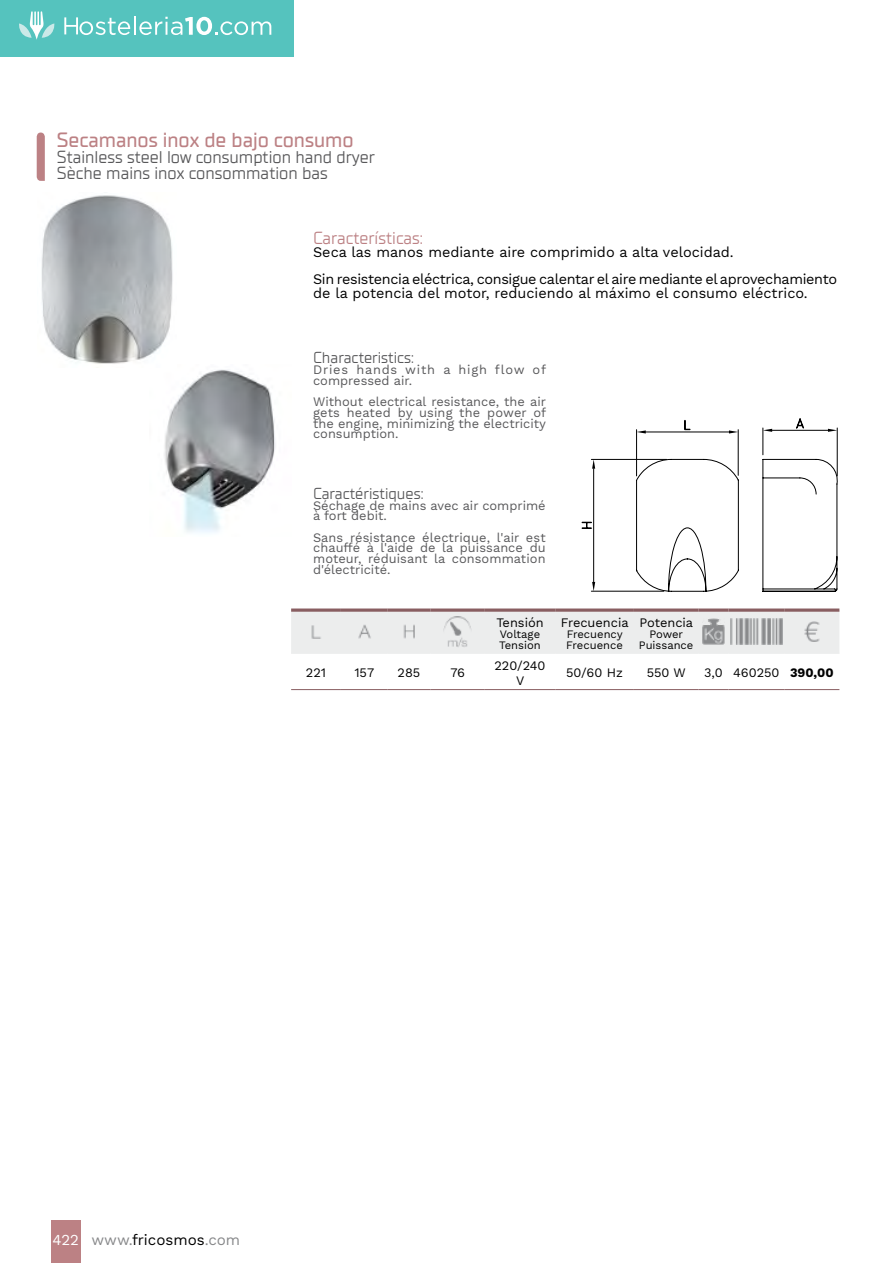
<style>
.page{position:relative;width:893px;height:1263px;background:#fff}
.page>*{position:absolute;margin:0;border:0;box-sizing:border-box;transform-origin:0 0}
.Productos_Castellano{font:500 20.7px "TT Supermolot Neue";color:#bc8184}
.Productos_Idiomas{font:17.55px "TT Supermolot Neue";color:#58585a}
.Textos_español{font:17.55px "TT Supermolot Neue";color:#bc8184}
.Textos_Ingles_France{font:15.9px "TT Supermolot Neue";color:#58585a}
.t1{font:15px "Work Sans";color:#000}
.Textos_español-2{font:14.4px/13.5px "Work Sans";letter-spacing:-.025em;color:#000}
.Textos_español-3{font:14.4px "Work Sans";color:#000}
.Textos_Ingles_France-2{font:12.75px/10.6px "Work Sans";color:#58585a;text-align:justify}
.Celdas{font:12.75px/15.3px "Work Sans";color:#000;text-align:center}
.Textos_Ingles_France-3{font:12.75px/10.6px "Work Sans";letter-spacing:.065em;color:#58585a}
.Castellano_Cabeceras{font:12.75px "Work Sans";color:#000}
.Celdas-2{font:700 12.75px "Work Sans";color:#000}
.Idiomas_Cabeceras{font:11.1px "Work Sans";color:#000}
.s1{color:#fff}
.s2{color:#87888a}
</style>
<div class="page">
<div style="left:51px;top:1220px;width:30px;height:43px;background:#bc8184"></div>
<img style="left:164px;top:369px;width:112px;height:164px">
<div style="left:291px;top:612px;width:548px;height:41px;background:#eceded"></div>
<hr style="left:291px;top:653px;width:50px;height:1px;background:#eceded">
<hr style="left:341px;top:653px;width:46px;height:1px;background:#eceded">
<hr style="left:387px;top:653px;width:44px;height:1px;background:#eceded">
<hr style="left:431px;top:653px;width:54px;height:1px;background:#eceded">
<hr style="left:485px;top:653px;width:70px;height:1px;background:#eceded">
<hr style="left:555px;top:653px;width:79px;height:1px;background:#eceded">
<hr style="left:634px;top:653px;width:64px;height:1px;background:#eceded">
<hr style="left:698px;top:653px;width:30px;height:1px;background:#eceded">
<hr style="left:728px;top:653px;width:56px;height:1px;background:#eceded">
<hr style="left:784px;top:653px;width:55px;height:1px;background:#eceded">
<svg style="left:431px;top:608px;width:54px;height:4px"></svg>
<svg style="left:485px;top:608px;width:70px;height:4px"></svg>
<svg style="left:555px;top:608px;width:79px;height:4px"></svg>
<svg style="left:634px;top:608px;width:64px;height:4px"></svg>
<svg style="left:698px;top:608px;width:30px;height:4px"></svg>
<svg style="left:728px;top:608px;width:56px;height:4px"></svg>
<svg style="left:784px;top:608px;width:55px;height:4px"></svg>
<svg style="left:291px;top:608px;width:50px;height:4px"></svg>
<svg style="left:341px;top:608px;width:46px;height:4px"></svg>
<svg style="left:387px;top:608px;width:44px;height:4px"></svg>
<hr style="left:291px;top:689px;width:50px;height:1px;background:#895e61">
<hr style="left:341px;top:689px;width:46px;height:1px;background:#895e61">
<hr style="left:387px;top:689px;width:44px;height:1px;background:#895e61">
<hr style="left:485px;top:689px;width:70px;height:1px;background:#895e61">
<hr style="left:555px;top:689px;width:79px;height:1px;background:#895e61">
<hr style="left:634px;top:689px;width:64px;height:1px;background:#895e61">
<hr style="left:698px;top:689px;width:30px;height:1px;background:#895e61">
<hr style="left:728px;top:689px;width:56px;height:1px;background:#895e61">
<hr style="left:784px;top:689px;width:55px;height:1px;background:#895e61">
<hr style="left:431px;top:689px;width:54px;height:1px;background:#895e61">
<img style="left:305px;top:619px;width:22px;height:26px">
<img style="left:353px;top:619px;width:22px;height:26px">
<img style="left:398px;top:619px;width:22px;height:26px">
<img style="left:444px;top:615px;width:28px;height:33px">
<img style="left:702px;top:619px;width:23px;height:26px">
<img style="left:730px;top:619px;width:52px;height:25px">
<img style="left:804px;top:621px;width:16px;height:22px">
<img style="left:41px;top:195px;width:132px;height:169px">
<svg style="left:762px;top:418px;width:76px;height:173px"></svg>
<svg style="left:582px;top:420px;width:157px;height:171px"></svg>
<svg style="left:37px;top:133px;width:8px;height:48px"></svg>
<div style="left:0;top:0;width:293px;height:57px;background:#55c3be"></div>
<svg style="left:64px;top:16px;width:207px;height:19px"></svg>
<svg style="left:19px;top:11px;width:36px;height:29px"></svg>
<p class="Productos_Castellano" style="left:57px;top:128px;width:298px">Secamanos inox de bajo consumo</p>
<p class="Productos_Idiomas" style="left:57px;top:147px;width:319px">Stainless steel low consumption hand dryer</p>
<p class="Productos_Idiomas" style="left:57px;top:163px;width:272px">Sèche mains inox consommation bas</p>
<p class="Textos_español" style="left:313px;top:227px;width:111px">Características:</p>
<p class="Textos_español-3" style="left:313px;top:244px;width:422px">Seca las manos mediante aire comprimido a alta velocidad.</p>
<p class="Textos_español-2" style="left:313px;top:273px;width:525px">Sin resistencia eléctrica, consigue calentar el aire mediante el aprovechamiento de la potencia del motor, reduciendo al máximo el consumo eléctrico.</p>
<p class="Textos_Ingles_France" style="left:313px;top:349px;width:102px">Characteristics:</p>
<p class="Textos_Ingles_France-3" style="left:313px;top:365px;width:234px">Dries hands with a high flow of compressed air.</p>
<p class="Textos_Ingles_France-2" style="left:313px;top:397px;width:235px">Without electrical resistance, the air gets heated by using the power of the engine, minimizing the electricity consumption.</p>
<p class="Textos_Ingles_France" style="left:313px;top:484px;width:112px">Caractéristiques:</p>
<p class="Textos_Ingles_France-2" style="left:313px;top:500px;width:234px">Séchage de mains avec air comprimé à fort debit.</p>
<p class="Textos_Ingles_France-2" style="left:313px;top:533px;width:234px">Sans résistance électrique, l'air est chauffé à l'aide de la puissance du moteur, réduisant la consommation d'électricité.</p>
<p class="Castellano_Cabeceras" style="left:496px;top:615px;width:49px">Tensión</p>
<p class="Idiomas_Cabeceras" style="left:500px;top:627px;width:42px">Voltage</p>
<p class="Idiomas_Cabeceras" style="left:499px;top:638px;width:43px">Tension</p>
<p class="Castellano_Cabeceras" style="left:561px;top:615px;width:69px">Frecuencia</p>
<p class="Idiomas_Cabeceras" style="left:567px;top:627px;width:57px">Frecuency</p>
<p class="Idiomas_Cabeceras" style="left:566px;top:638px;width:58px">Frecuence</p>
<p class="Castellano_Cabeceras" style="left:639px;top:615px;width:55px">Potencia</p>
<p class="Idiomas_Cabeceras" style="left:649px;top:627px;width:35px">Power</p>
<p class="Idiomas_Cabeceras" style="left:639px;top:638px;width:56px">Puissance</p>
<p class="Celdas" style="left:306px;top:666px;width:22px">221</p>
<p class="Celdas" style="left:354px;top:666px;width:21px">157</p>
<p class="Celdas" style="left:398px;top:666px;width:24px">285</p>
<p class="Celdas" style="left:450px;top:666px;width:16px">76</p>
<p class="Celdas" style="left:494px;top:658px;width:53px">220/240<br>V</p>
<p class="Celdas" style="left:566px;top:666px;width:58px">50/60 Hz</p>
<p class="Celdas" style="left:647px;top:666px;width:41px">550 W</p>
<p class="Celdas" style="left:704px;top:666px;width:20px">3,0</p>
<p class="Celdas" style="left:733px;top:666px;width:48px">460250</p>
<p class="Celdas-2" style="left:790px;top:666px;width:45px">390,00</p>
<p class="t1" style="left:52px;top:1231px;width:189px"><span class="s1">422</span> <span class="s2">www.</span>fricosmos<span class="s2">.com</span></p>
</div>
